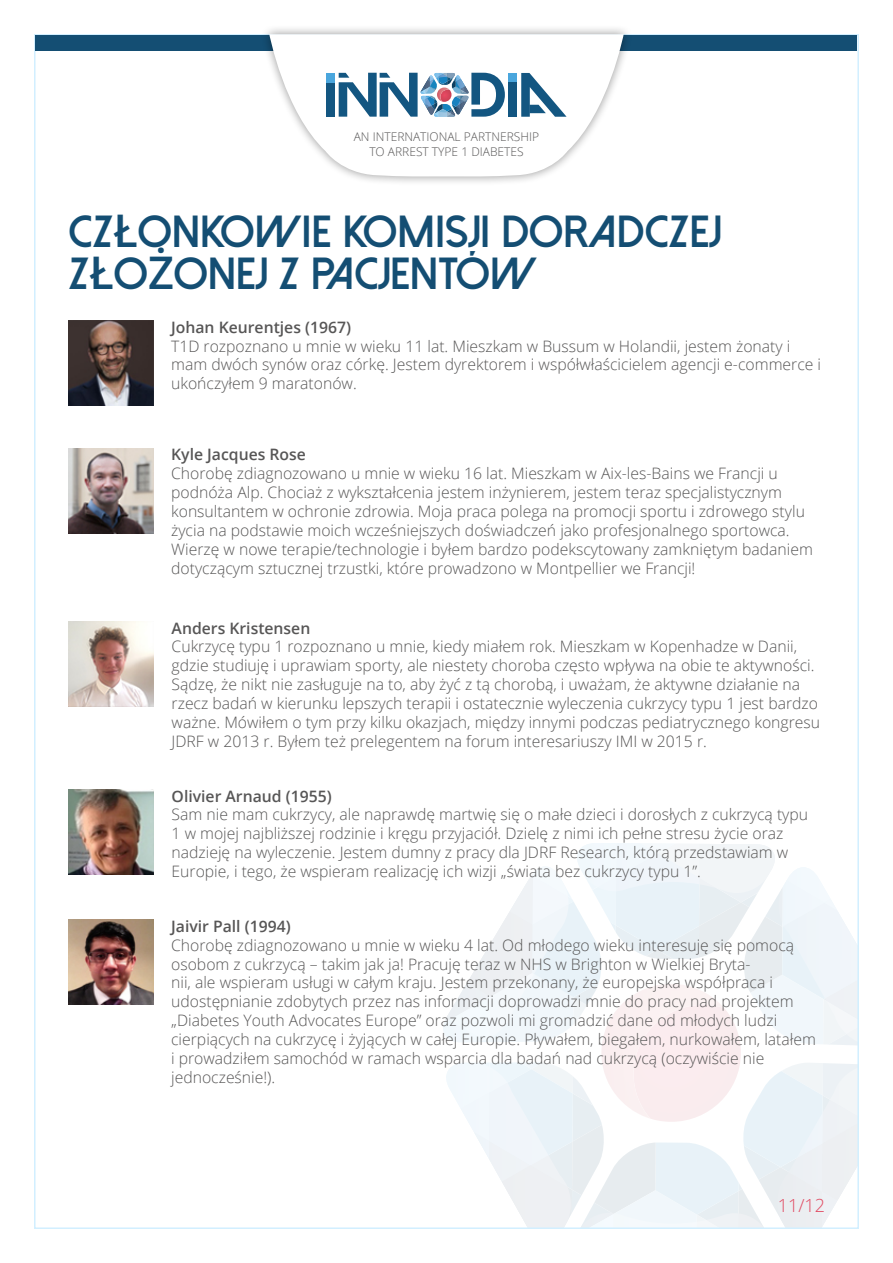
<style>
.page{position:relative;width:893px;height:1263px;background:#fff}
.page>*{position:absolute;margin:0;border:0;box-sizing:border-box;transform-origin:0 0}
.t1{font:800 45px/42px "Dolce Vita";color:#144e73}
.t2{font:300 18px "Open Sans";color:#e14860}
.t3{font:300 15.75px/18.9px "Open Sans";color:#575656}
.t4{font:600 15.75px "Open Sans";color:#575656}
.t5{font:300 12px/14.4px "Open Sans";color:#575656;text-align:center}
.s1{font-family:"Open Sans";font-weight:600}
</style>
<div class="page">
<svg style="left:443px;top:843px;width:413px;height:383px"></svg>
<img style="left:601px;top:984px;width:123px;height:135px">
<div style="left:36px;top:35px;width:821px;height:16px;background:#144e73"></div>
<div style="left:260px;top:25px;width:372px;height:161px;background:#000;opacity:.4"></div>
<svg style="left:269px;top:34px;width:355px;height:143px"></svg>
<div style="left:326px;top:82px;width:9px;height:35px;background:#135681"></div>
<div style="left:326px;top:73px;width:9px;height:9px;background:#4aa6dd"></div>
<div style="left:509px;top:73px;width:8px;height:9px;background:#4aa6dd"></div>
<div style="left:509px;top:82px;width:8px;height:35px;background:#135681"></div>
<svg style="left:521px;top:73px;width:46px;height:44px"></svg>
<svg style="left:339px;top:73px;width:166px;height:44px"></svg>
<img style="left:68px;top:321px;width:85px;height:85px">
<img style="left:68px;top:448px;width:85px;height:85px">
<img style="left:68px;top:621px;width:86px;height:85px">
<img style="left:68px;top:789px;width:86px;height:85px">
<img style="left:68px;top:920px;width:85px;height:85px">
<p class="t5" style="left:354px;top:130px;width:187px">AN INTERNATIONAL PARTNERSHIP<br>TO ARREST TYPE 1 DIABETES</p>
<h1 class="t1" style="left:68px;top:210px;width:654px">CZ<span class="s1">Ł</span>ONKOWIE KOMISJI DORADCZEJ<br>Z<span class="s1">Ł</span>O<span class="s1">Ż</span>ONEJ Z PACJENTÓW</h1>
<p class="t4" style="left:171px;top:316px;width:181px">Johan Keurentjes (1967)</p>
<p class="t3" style="left:171px;top:336px;width:651px">T1D rozpoznano u mnie w wieku 11 lat. Mieszkam w Bussum w Holandii, jestem żonaty i mam dwóch synów oraz córkę. Jestem dyrektorem i współwłaścicielem agencji e-commerce i ukończyłem 9 maratonów.</p>
<p class="t4" style="left:171px;top:444px;width:136px">Kyle Jacques Rose</p>
<p class="t3" style="left:171px;top:463px;width:643px">Chorobę zdiagnozowano u mnie w wieku 16 lat. Mieszkam w Aix-les-Bains we Francji u podnóża Alp. Chociaż z wykształcenia jestem inżynierem, jestem teraz specjalistycznym konsultantem w ochronie zdrowia. Moja praca polega na promocji sportu i zdrowego stylu życia na podstawie moich wcześniejszych doświadczeń jako profesjonalnego sportowca.<br>Wierzę w nowe terapie/technologie i byłem bardzo podekscytowany zamkniętym badaniem dotyczącym sztucznej trzustki, które prowadzono w Montpellier we Francji!</p>
<p class="t4" style="left:172px;top:617px;width:140px">Anders Kristensen</p>
<p class="t3" style="left:172px;top:637px;width:650px">Cukrzycę typu 1 rozpoznano u mnie, kiedy miałem rok. Mieszkam w Kopenhadze w Danii, gdzie studiuję i uprawiam sporty, ale niestety choroba często wpływa na obie te aktywności.<br>Sądzę, że nikt nie zasługuje na to, aby żyć z tą chorobą, i uważam, że aktywne działanie na rzecz badań w kierunku lepszych terapii i ostatecznie wyleczenia cukrzycy typu 1 jest bardzo ważne. Mówiłem o tym przy kilku okazjach, między innymi podczas pediatrycznego kongresu JDRF w 2013 r. Byłem też prelegentem na forum interesariuszy IMI w 2015 r.</p>
<p class="t4" style="left:172px;top:785px;width:162px">Olivier Arnaud (1955)</p>
<p class="t3" style="left:172px;top:805px;width:638px">Sam nie mam cukrzycy, ale naprawdę martwię się o małe dzieci i dorosłych z cukrzycą typu 1 w mojej najbliższej rodzinie i kręgu przyjaciół. Dzielę z nimi ich pełne stresu życie oraz nadzieję na wyleczenie. Jestem dumny z pracy dla JDRF Research, którą przedstawiam w Europie, i tego, że wspieram realizację ich wizji „świata bez cukrzycy typu 1”.</p>
<p class="t4" style="left:171px;top:915px;width:121px">Jaivir Pall (1994)</p>
<p class="t3" style="left:171px;top:935px;width:646px">Chorobę zdiagnozowano u mnie w wieku 4 lat. Od młodego wieku interesuję się pomocą osobom z cukrzycą – takim jak ja! Pracuję teraz w NHS w Brighton w Wielkiej Bryta-<br>nii, ale wspieram usługi w całym kraju. Jestem przekonany, że europejska współpraca i udostępnianie zdobytych przez nas informacji doprowadzi mnie do pracy nad projektem „Diabetes Youth Advocates Europe” oraz pozwoli mi gromadzić dane od młodych ludzi cierpiących na cukrzycę i żyjących w całej Europie. Pływałem, biegałem, nurkowałem, latałem i prowadziłem samochód w ramach wsparcia dla badań nad cukrzycą (oczywiście nie jednocześnie!).</p>
<p class="t2" style="left:778px;top:1193px;width:49px">11/12</p>
</div>
